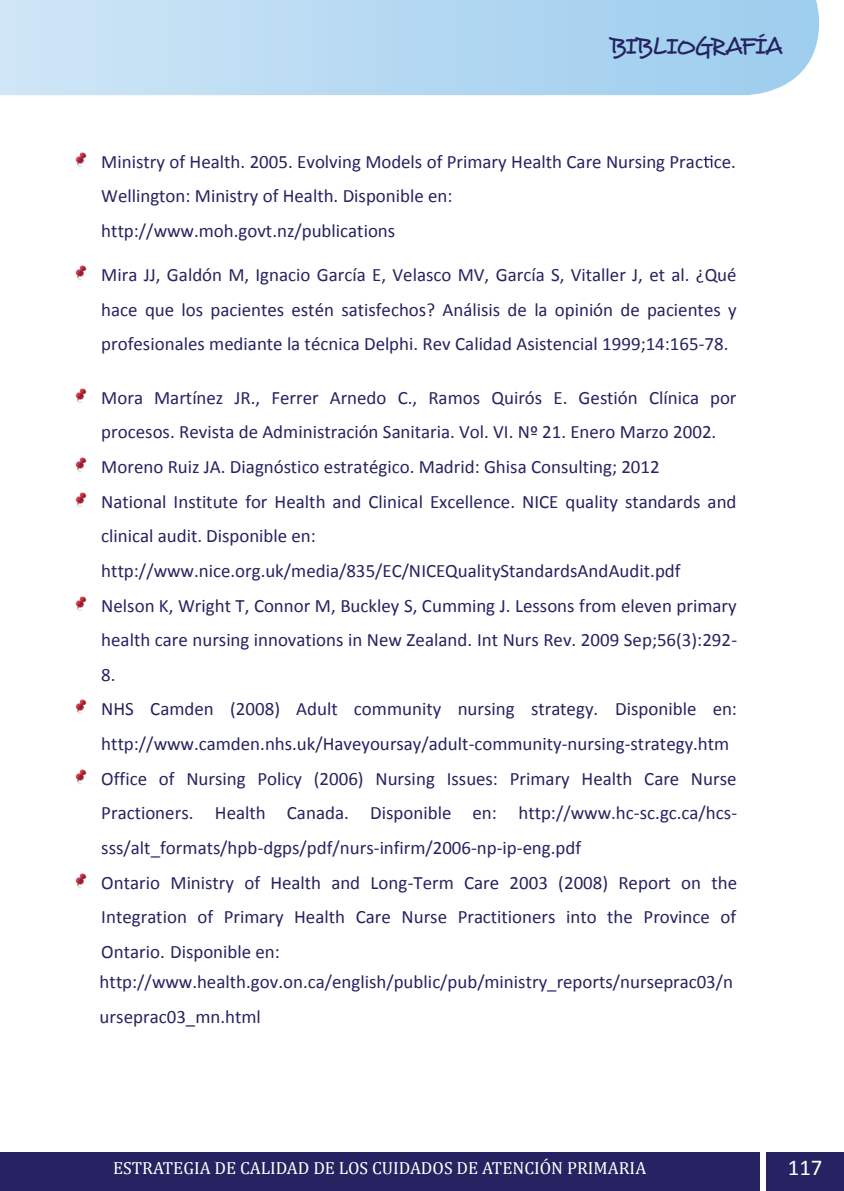
<style>
.page{position:relative;width:844px;height:1191px;background:#fff}
.page>*{position:absolute;margin:0;border:0;box-sizing:border-box;transform-origin:0 0}
.t1{font:24.5px "Desyrel";letter-spacing:-.02em;color:#272362}
.t2{font:22.75px "Calibri";color:#fff}
.t3{font:18.9px/34.6px "Calibri";color:#272360}
.t4{font:17.5px "Cambria";color:#fff}
</style>
<div class="page">
<div style="left:766px;top:1151px;width:77px;height:40px;background:#272362"></div>
<div style="left:0;top:1151px;width:759px;height:40px;background:#272362"></div>
<img style="left:75px;top:152px;width:12px;height:15px">
<svg style="left:703px;top:155px;width:9px;height:13px"></svg>
<img style="left:75px;top:265px;width:12px;height:15px">
<img style="left:75px;top:388px;width:12px;height:15px">
<img style="left:75px;top:457px;width:12px;height:15px">
<img style="left:75px;top:492px;width:12px;height:15px">
<img style="left:75px;top:596px;width:12px;height:15px">
<img style="left:75px;top:699px;width:12px;height:15px">
<img style="left:75px;top:769px;width:12px;height:15px">
<img style="left:75px;top:873px;width:12px;height:15px">
<svg style="left:0;top:0;width:819px;height:95px;background:#b6d9f2"></svg>
<p class="t1" style="left:609px;top:31px;width:174px">BIBLIOGRAFÍA</p>
<p class="t3" style="left:101px;top:145px;width:636px">Ministry of Health. 2005. Evolving Models of Primary Health Care Nursing Prac ce.<br>Wellington: Ministry of Health. Disponible en:</p>
<p class="t3" style="left:101px;top:215px;width:295px">http://www.moh.govt.nz/publications</p>
<p class="t3" style="left:101px;top:259px;width:636px;text-align:justify">Mira JJ, Galdón M, Ignacio García E, Velasco MV, García S, Vitaller J, et al. ¿Qué hace que los pacientes estén satisfechos? Análisis de la opinión de pacientes y profesionales mediante la técnica Delphi. Rev Calidad Asistencial 1999;14:165-78.</p>
<p class="t3" style="left:101px;top:382px;width:636px">Mora Martínez JR., Ferrer Arnedo C., Ramos Quirós E. Gestión Clínica por procesos. Revista de Administración Sanitaria. Vol. VI. Nº 21. Enero Marzo 2002.<br>Moreno Ruiz JA. Diagnóstico estratégico. Madrid: Ghisa Consulting; 2012<br>National Institute for Health and Clinical Excellence. NICE quality standards and</p>
<p class="t3" style="left:101px;top:520px;width:216px">clinical audit. Disponible en:</p>
<p class="t3" style="left:101px;top:555px;width:637px">http://www.nice.org.uk/media/835/EC/NICEQualityStandardsAndAudit.pdf Nelson K, Wright T, Connor M, Buckley S, Cumming J. Lessons from eleven primary health care nursing innovations in New Zealand. Int Nurs Rev. 2009 Sep;56(3):292- 8.<br>NHS Camden (2008) Adult community nursing strategy. Disponible en: http://www.camden.nhs.uk/Haveyoursay/adult-community-nursing-strategy.htm Office of Nursing Policy (2006) Nursing Issues: Primary Health Care Nurse Practioners. Health Canada. Disponible en: http://www.hc-sc.gc.ca/hcs&shy;sss/alt_formats/hpb-dgps/pdf/nurs-infirm/2006-np-ip-eng.pdf<br>Ontario Ministry of Health and Long-Term Care 2003 (2008) Report on the Integration of Primary Health Care Nurse Practitioners into the Province of</p>
<p class="t3" style="left:101px;top:935px;width:180px">Ontario. Disponible en:</p>
<p class="t3" style="left:100px;top:966px;width:635px">http://www.health.gov.on.ca/english/public/pub/ministry_reports/nurseprac03/n urseprac03_mn.html</p>
<p class="t4" style="left:113px;top:1157px;width:534px">ESTRATEGIA DE CALIDAD DE LOS CUIDADOS DE ATENCIÓN PRIMARIA</p>
<p class="t2" style="left:787px;top:1157px;width:36px">117</p>
</div>
